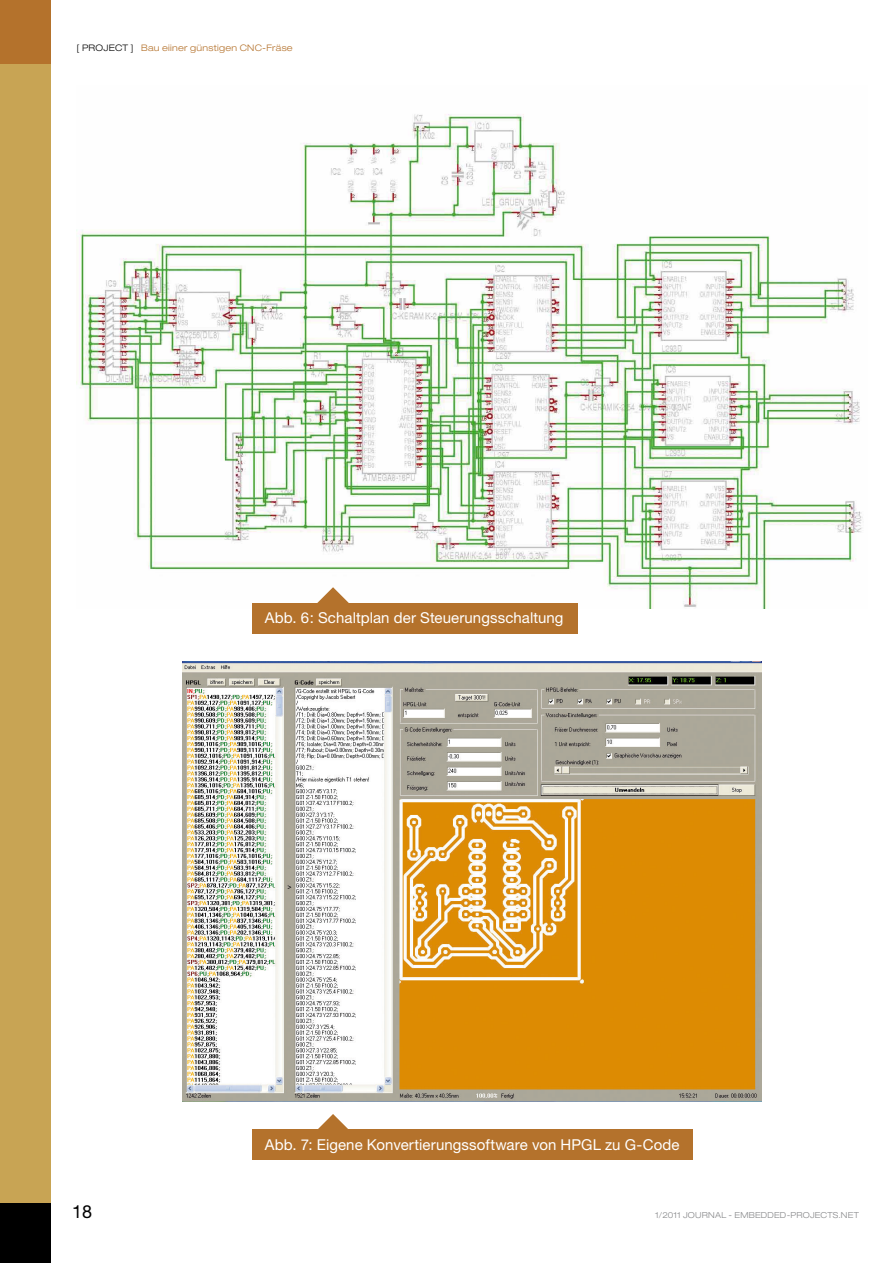
<style>
.page{position:relative;width:893px;height:1263px;background:#fff}
.page>*{position:absolute;margin:0;border:0;box-sizing:border-box;transform-origin:0 0}
.t1{font:18px "Helvetica Neue";color:#000}
.t2{font:15px "Helvetica Neue";letter-spacing:.005em;color:#fff}
.t3{font:300 expanded 9px "Helvetica Neue";letter-spacing:.03em;color:#b4722c}
.t4{font:300 expanded 8.25px "Helvetica Neue";letter-spacing:.025em;color:#87888a}
.s1{color:#000}
</style>
<div class="page">
<div style="left:0;top:64px;width:51px;height:1139px;background:#c8a454"></div>
<div style="left:0;top:0;width:51px;height:64px;background:#b4722c"></div>
<div style="left:0;top:1203px;width:51px;height:60px;background:#000"></div>
<img style="left:77px;top:114px;width:786px;height:494px">
<svg style="left:302px;top:587px;width:62px;height:16px"></svg>
<div style="left:252px;top:603px;width:326px;height:31px;background:#b4722c"></div>
<svg style="left:318px;top:1114px;width:30px;height:15px"></svg>
<div style="left:252px;top:1129px;width:441px;height:31px;background:#b4722c"></div>
<img style="left:183px;top:662px;width:578px;height:440px">
<p class="t3" style="left:77px;top:42px;width:218px"><span class="s1">[ PROJECT ]</span> Bau eiiner günstigen CNC-Fräse</p>
<p class="t2" style="left:265px;top:609px;width:300px">Abb. 6: Schaltplan der Steuerungsschaltung</p>
<p class="t2" style="left:265px;top:1135px;width:416px">Abb. 7: Eigene Konvertierungssoftware von HPGL zu G-Code</p>
<p class="t1" style="left:72px;top:1200px;width:22px">18</p>
<p class="t4" style="left:655px;top:1210px;width:205px">1/2011 JOURNAL - EMBEDDED-PROJECTS.NET</p>
</div>
